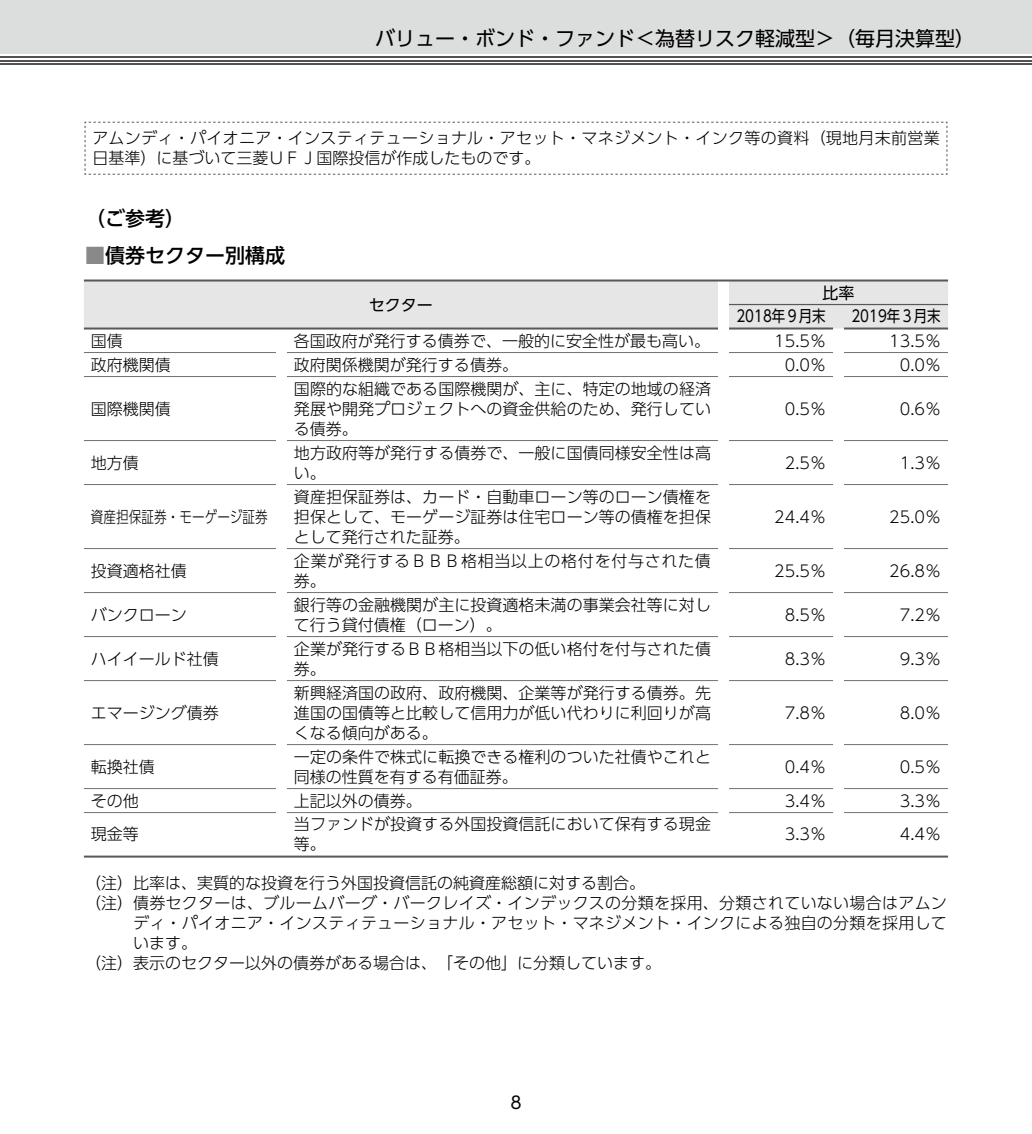
<style>
.page{position:relative;width:1032px;height:1134px;background:#fff}
.page>*{position:absolute;margin:0;border:0;box-sizing:border-box;transform-origin:0 0}
.t1{font:20px "UD Shin Go Pro";color:#000}
.t2{font:500 20px "UD Shin Go Pro";color:#000}
.t3{font:17px "UD Shin Go Pro";color:#000}
.t4{font:300 16px/20px "UD Shin Go Pro";color:#000}
.t5{font:300 16px/20px "UD Shin Go Pro";letter-spacing:.02em;color:#000}
.t6{font:300 16px/20px "UD Shin Go Pro";letter-spacing:.045em;color:#000}
.t7{font:16px/23.6px "UD Shin Go Pro";color:#000}
.t8{font:300 16px "UD Shin Go Pro";color:#000;scale:.79 1}
.t9{font:16px "UD Shin Go Pro";color:#000;scale:.84 1}
.s1{color:#898989}
</style>
<div class="page">
<div style="left:0;top:0;width:1032px;height:54px;background:#dcdddd"></div>
<hr style="left:0;top:63px;width:1032px;height:2px;background:#545251">
<hr style="left:0;top:60px;width:1032px;height:1px;background:#545251">
<hr style="left:0;top:56px;width:1032px;height:2px;background:#545251">
<svg style="left:84px;top:122px;width:863px;height:53px"></svg>
<svg style="left:84px;top:279px;width:864px;height:50px;background:#dcdcdc"></svg>
<hr style="left:844px;top:304px;width:104px;height:1px;background:#595757">
<hr style="left:84px;top:352px;width:192px;height:1px;background:#727171">
<hr style="left:287px;top:352px;width:431px;height:1px;background:#727171">
<hr style="left:729px;top:352px;width:104px;height:1px;background:#727171">
<hr style="left:844px;top:352px;width:104px;height:1px;background:#727171">
<hr style="left:84px;top:376px;width:192px;height:1px;background:#727171">
<hr style="left:287px;top:376px;width:431px;height:1px;background:#727171">
<hr style="left:729px;top:376px;width:104px;height:1px;background:#727171">
<hr style="left:844px;top:376px;width:104px;height:1px;background:#727171">
<hr style="left:84px;top:440px;width:192px;height:1px;background:#727171">
<hr style="left:287px;top:440px;width:431px;height:1px;background:#727171">
<hr style="left:729px;top:440px;width:104px;height:1px;background:#727171">
<hr style="left:844px;top:440px;width:104px;height:1px;background:#727171">
<hr style="left:84px;top:484px;width:192px;height:1px;background:#727171">
<hr style="left:287px;top:484px;width:431px;height:1px;background:#727171">
<hr style="left:729px;top:484px;width:104px;height:1px;background:#727171">
<hr style="left:844px;top:484px;width:104px;height:1px;background:#727171">
<hr style="left:84px;top:548px;width:192px;height:1px;background:#727171">
<hr style="left:287px;top:548px;width:431px;height:1px;background:#727171">
<hr style="left:729px;top:548px;width:104px;height:1px;background:#727171">
<hr style="left:844px;top:548px;width:104px;height:1px;background:#727171">
<hr style="left:84px;top:592px;width:192px;height:1px;background:#727171">
<hr style="left:287px;top:592px;width:431px;height:1px;background:#727171">
<hr style="left:729px;top:592px;width:104px;height:1px;background:#727171">
<hr style="left:844px;top:592px;width:104px;height:1px;background:#727171">
<hr style="left:84px;top:636px;width:192px;height:1px;background:#727171">
<hr style="left:287px;top:636px;width:431px;height:1px;background:#727171">
<hr style="left:729px;top:636px;width:104px;height:1px;background:#727171">
<hr style="left:844px;top:636px;width:104px;height:1px;background:#727171">
<hr style="left:84px;top:680px;width:192px;height:1px;background:#727171">
<hr style="left:287px;top:680px;width:431px;height:1px;background:#727171">
<hr style="left:729px;top:680px;width:104px;height:1px;background:#727171">
<hr style="left:844px;top:680px;width:104px;height:1px;background:#727171">
<hr style="left:84px;top:744px;width:192px;height:1px;background:#727171">
<hr style="left:287px;top:744px;width:431px;height:1px;background:#727171">
<hr style="left:729px;top:744px;width:104px;height:1px;background:#727171">
<hr style="left:844px;top:744px;width:104px;height:1px;background:#727171">
<hr style="left:84px;top:788px;width:192px;height:1px;background:#727171">
<hr style="left:287px;top:788px;width:431px;height:1px;background:#727171">
<hr style="left:729px;top:788px;width:104px;height:1px;background:#727171">
<hr style="left:844px;top:788px;width:104px;height:1px;background:#727171">
<hr style="left:84px;top:812px;width:192px;height:1px;background:#727171">
<hr style="left:287px;top:812px;width:431px;height:1px;background:#727171">
<hr style="left:729px;top:812px;width:104px;height:1px;background:#727171">
<hr style="left:844px;top:812px;width:104px;height:1px;background:#727171">
<hr style="left:84px;top:855px;width:192px;height:2px;background:#595757">
<svg style="left:276px;top:855px;width:11px;height:2px"></svg>
<hr style="left:287px;top:855px;width:431px;height:2px;background:#595757">
<svg style="left:718px;top:855px;width:11px;height:2px"></svg>
<hr style="left:729px;top:855px;width:104px;height:2px;background:#595757">
<svg style="left:833px;top:855px;width:11px;height:2px"></svg>
<hr style="left:844px;top:855px;width:104px;height:2px;background:#595757">
<p class="t1" style="left:375px;top:22px;width:601px">バリュー・ボンド・ファンド＜為替リスク軽減型＞（毎月決算型）</p>
<p class="t5" style="left:92px;top:128px;width:849px">アムンディ・パイオニア・インスティテューショナル・アセット・マネジメント・インク等の資料（現地月末前営業日基準）に基づいて三菱ＵＦＪ国際投信が作成したものです。</p>
<p class="t2" style="left:85px;top:202px;width:101px">（ご参考）</p>
<p class="t2" style="left:85px;top:239px;width:201px"><span class="s1">■</span>債券セクター別構成</p>
<p class="t7" style="left:369px;top:292px;width:65px">セクター</p>
<p class="t7" style="left:736px;top:280px;width:120px;text-indent:86px">比率<br>2018年９月末</p>
<p class="t9" style="left:851px;top:303px;width:108px">2019年３月末</p>
<p class="t4" style="left:91px;top:330px;width:33px">国債</p>
<p class="t4" style="left:294px;top:330px;width:417px">各国政府が発行する債券で、一般的に安全性が最も高い。</p>
<p class="t4" style="left:774px;top:330px;width:53px">15.5％</p>
<p class="t4" style="left:889px;top:330px;width:53px">13.5％</p>
<p class="t4" style="left:91px;top:354px;width:81px">政府機関債</p>
<p class="t4" style="left:294px;top:354px;width:225px">政府関係機関が発行する債券。</p>
<p class="t4" style="left:785px;top:354px;width:43px">0.0％</p>
<p class="t4" style="left:900px;top:354px;width:43px">0.0％</p>
<p class="t4" style="left:91px;top:398px;width:81px">国際機関債</p>
<p class="t4" style="left:294px;top:378px;width:419px;text-align:justify">国際的な組織である国際機関が、主に、特定の地域の経済発展や開発プロジェクトへの資金供給のため、発行している債券。</p>
<p class="t4" style="left:785px;top:398px;width:43px">0.5％</p>
<p class="t4" style="left:900px;top:398px;width:43px">0.6％</p>
<p class="t4" style="left:91px;top:452px;width:49px">地方債</p>
<p class="t4" style="left:294px;top:442px;width:419px">地方政府等が発行する債券で、一般に国債同様安全性は高い。</p>
<p class="t4" style="left:785px;top:452px;width:43px">2.5％</p>
<p class="t4" style="left:900px;top:452px;width:43px">1.3％</p>
<p class="t8" style="left:91px;top:504px;width:225px">資産担保証券・モーゲージ証券</p>
<p class="t4" style="left:294px;top:486px;width:419px;text-align:justify">資産担保証券は、カード・自動車ローン等のローン債権を担保として、モーゲージ証券は住宅ローン等の債権を担保として発行された証券。</p>
<p class="t4" style="left:774px;top:506px;width:53px">24.4％</p>
<p class="t4" style="left:889px;top:506px;width:53px">25.0％</p>
<p class="t4" style="left:91px;top:560px;width:97px">投資適格社債</p>
<p class="t6" style="left:294px;top:550px;width:418px">企業が発行するＢＢＢ格相当以上の格付を付与された債券。</p>
<p class="t4" style="left:774px;top:560px;width:53px">25.5％</p>
<p class="t4" style="left:889px;top:560px;width:53px">26.8％</p>
<p class="t4" style="left:91px;top:604px;width:97px">バンクローン</p>
<p class="t4" style="left:294px;top:594px;width:419px">銀行等の金融機関が主に投資適格未満の事業会社等に対して行う貸付債権（ローン）。</p>
<p class="t4" style="left:785px;top:604px;width:43px">8.5％</p>
<p class="t4" style="left:900px;top:604px;width:43px">7.2％</p>
<p class="t4" style="left:91px;top:648px;width:129px">ハイイールド社債</p>
<p class="t4" style="left:294px;top:638px;width:419px">企業が発行するＢＢ格相当以下の低い格付を付与された債券。</p>
<p class="t4" style="left:785px;top:648px;width:43px">8.3％</p>
<p class="t4" style="left:900px;top:648px;width:43px">9.3％</p>
<p class="t4" style="left:91px;top:702px;width:129px">エマージング債券</p>
<p class="t4" style="left:294px;top:682px;width:419px;text-align:justify">新興経済国の政府、政府機関、企業等が発行する債券。先進国の国債等と比較して信用力が低い代わりに利回りが高くなる傾向がある。</p>
<p class="t4" style="left:785px;top:702px;width:43px">7.8％</p>
<p class="t4" style="left:900px;top:702px;width:43px">8.0％</p>
<p class="t4" style="left:91px;top:756px;width:65px">転換社債</p>
<p class="t4" style="left:294px;top:746px;width:419px">一定の条件で株式に転換できる権利のついた社債やこれと同様の性質を有する有価証券。</p>
<p class="t4" style="left:785px;top:756px;width:43px">0.4％</p>
<p class="t4" style="left:900px;top:756px;width:43px">0.5％</p>
<p class="t4" style="left:91px;top:790px;width:49px">その他</p>
<p class="t4" style="left:294px;top:790px;width:129px">上記以外の債券。</p>
<p class="t4" style="left:785px;top:790px;width:43px">3.4％</p>
<p class="t4" style="left:900px;top:790px;width:43px">3.3％</p>
<p class="t4" style="left:91px;top:824px;width:49px">現金等</p>
<p class="t4" style="left:294px;top:814px;width:419px">当ファンドが投資する外国投資信託において保有する現金等。</p>
<p class="t4" style="left:785px;top:824px;width:43px">3.3％</p>
<p class="t4" style="left:900px;top:824px;width:43px">4.4％</p>
<p class="t4" style="left:85px;top:872px;width:562px">（注）比率は、実質的な投資を行う外国投資信託の純資産総額に対する割合。</p>
<p class="t5" style="left:85px;top:892px;width:863px">（注）債券セクターは、ブルームバーグ・バークレイズ・インデックスの分類を採用、分類されていない場合はアムン</p>
<p class="t5" style="left:133px;top:912px;width:815px">ディ・パイオニア・インスティテューショナル・アセット・マネジメント・インクによる独自の分類を採用して</p>
<p class="t4" style="left:133px;top:932px;width:65px">います。</p>
<p class="t4" style="left:85px;top:952px;width:578px">（注）表示のセクター以外の債券がある場合は、「その他」に分類しています。</p>
<p class="t3" style="left:510px;top:1089px;width:13px">8</p>
</div>
